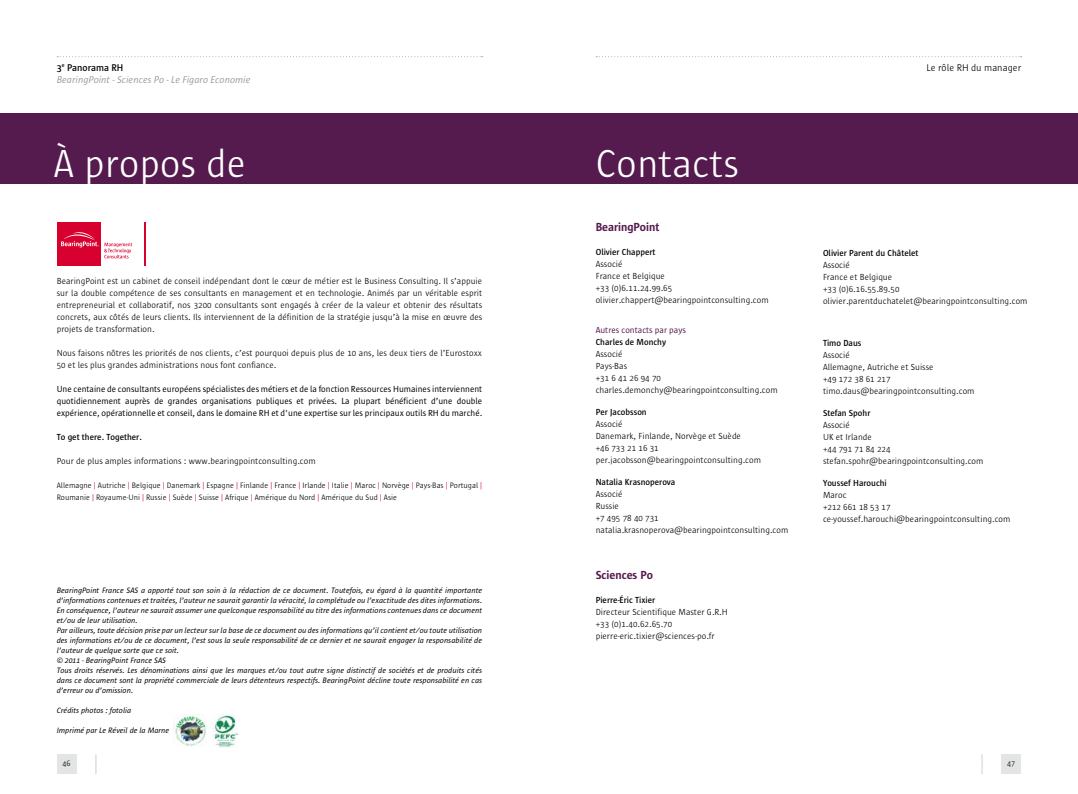
<style>
.page{position:relative;width:1078px;height:794px;background:#fff}
.page>*{position:absolute;margin:0;border:0;box-sizing:border-box;transform-origin:0 0}
.t1{font:300 40px "Sun Hf 3";color:#fff}
.t2{font:700 12px "Sun Hf 7";color:#551b4e}
.t3{font:italic 10px "Sun Hf 5 i";color:#9c9e9f}
.t4{font:300 10px "Sun Hf 3";color:#000}
.t5{font:600 10px "Sun Hf 6";color:#000}
.t6{font:300 9px/12px "Sun Hf 3";color:#000}
.t7{font:9px/12px "Sun Hf 5";color:#000;text-align:justify}
.t8{font:600 9px "Sun Hf 6";color:#000}
.t9{font:9px "Sun Hf 5";color:#551b4e}
.t10{font:italic 8px/10px "Sun Hf 5 i";color:#000}
.t11{font:300 8px/12px "Sun Hf 3";color:#000}
.s1{color:#d8002e}
</style>
<div class="page">
<svg style="left:57px;top:56px;width:425px;height:1px"></svg>
<svg style="left:596px;top:56px;width:425px;height:1px"></svg>
<svg style="left:95px;top:754px;width:1px;height:20px"></svg>
<svg style="left:981px;top:754px;width:1px;height:20px"></svg>
<div style="left:57px;top:754px;width:20px;height:20px;background:#e3e4e4"></div>
<div style="left:1001px;top:754px;width:19px;height:20px;background:#e3e4e4"></div>
<div style="left:0;top:113px;width:1077px;height:71px;background:#551b4e"></div>
<hr style="left:144px;top:223px;width:1px;height:43px;background:#d8002e">
<div style="left:58px;top:223px;width:43px;height:43px;background:#d8002e"></div>
<svg style="left:61px;top:232px;width:71px;height:26px"></svg>
<img style="left:174px;top:714px;width:32px;height:33px">
<img style="left:212px;top:714px;width:25px;height:33px">
<p class="t5" style="left:57px;top:62px;width:68px">3<sup>e</sup> Panorama RH</p>
<p class="t3" style="left:57px;top:74px;width:195px">BearingPoint - Sciences Po - Le Figaro Economie</p>
<h1 class="t1" style="left:53px;top:142px;width:194px">À propos de</h1>
<p class="t6" style="left:57px;top:275px;width:427px;text-align:justify">BearingPoint est un cabinet de conseil indépendant dont le cœur de métier est le Business Consulting. Il s’appuie sur la double compétence de ses consultants en management et en technologie. Animés par un véritable esprit entrepreneurial et collaboratif, nos 3200 consultants sont engagés à créer de la valeur et obtenir des résultats concrets, aux côtés de leurs clients. Ils interviennent de la définition de la stratégie jusqu’à la mise en œuvre des projets de transformation.</p>
<p class="t6" style="left:57px;top:347px;width:427px">Nous faisons nôtres les priorités de nos clients, c’est pourquoi depuis plus de 10 ans, les deux tiers de l’Eurostoxx<br>50 et les plus grandes administrations nous font confiance.</p>
<p class="t7" style="left:57px;top:383px;width:427px">Une centaine de consultants européens spécialistes des métiers et de la fonction Ressources Humaines interviennent quotidiennement auprès de grandes organisations publiques et privées. La plupart bénéficient d’une double expérience, opérationnelle et conseil, dans le domaine RH et d'une expertise sur les principaux outils RH du marché.</p>
<p class="t8" style="left:57px;top:432px;width:87px">To get there. Together.</p>
<p class="t6" style="left:57px;top:455px;width:260px">Pour de plus amples informations : www.bearingpointconsulting.com</p>
<p class="t11" style="left:57px;top:480px;width:427px">Allemagne <span class="s1">|</span> Autriche <span class="s1">|</span> Belgique <span class="s1">|</span> Danemark <span class="s1">|</span> Espagne <span class="s1">|</span> Finlande <span class="s1">|</span> France <span class="s1">|</span> Irlande <span class="s1">|</span> Italie <span class="s1">|</span> Maroc <span class="s1">|</span> Norvège <span class="s1">|</span> Pays-Bas <span class="s1">|</span> Portugal <span class="s1">|<br></span>Roumanie <span class="s1">|</span> Royaume-Uni <span class="s1">|</span> Russie <span class="s1">|</span> Suède <span class="s1">|</span> Suisse <span class="s1">|</span> Afrique <span class="s1">|</span> Amérique du Nord <span class="s1">|</span> Amérique du Sud <span class="s1">|</span> Asie</p>
<p class="t10" style="left:57px;top:585px;width:427px">BearingPoint France SAS a apporté tout son soin à la rédaction de ce document. Toutefois, eu égard à la quantité importante d’informations contenues et traitées, l’auteur ne saurait garantir la véracité, la complétude ou l’exactitude des dites informations.<br>En conséquence, l’auteur ne saurait assumer une quelconque responsabilité au titre des informations contenues dans ce document et/ou de leur utilisation.<br>Par ailleurs, toute décision prise par un lecteur sur la base de ce document ou des informations qu’il contient et/ou toute utilisation des informations et/ou de ce document, l’est sous la seule responsabilité de ce dernier et ne saurait engager la responsabilité de l’auteur de quelque sorte que ce soit.<br>© 2011 - BearingPoint France SAS<br>Tous droits réservés. Les dénominations ainsi que les marques et/ou tout autre signe distinctif de sociétés et de produits cités dans ce document sont la propriété commerciale de leurs détenteurs respectifs. BearingPoint décline toute responsabilité en cas d’erreur ou d’omission.</p>
<p class="t10" style="left:57px;top:705px;width:76px">Crédits photos : fotolia</p>
<p class="t10" style="left:57px;top:725px;width:114px">Imprimé par Le Réveil de la Marne</p>
<h1 class="t1" style="left:596px;top:142px;width:145px">Contacts</h1>
<h2 class="t2" style="left:595px;top:221px;width:65px">BearingPoint</h2>
<p class="t8" style="left:595px;top:247px;width:61px">Olivier Chappert</p>
<p class="t6" style="left:595px;top:258px;width:174px">Associé<br>France et Belgique<br>+33 (0)6.11.24.99.65 olivier.chappert@bearingpointconsulting.com</p>
<p class="t9" style="left:595px;top:325px;width:92px">Autres contacts par pays</p>
<p class="t8" style="left:595px;top:337px;width:72px">Charles de Monchy</p>
<p class="t6" style="left:595px;top:348px;width:183px">Associé<br>Pays-Bas<br>+31 6 41 26 94 70 charles.demonchy@bearingpointconsulting.com</p>
<p class="t8" style="left:595px;top:407px;width:52px">Per Jacobsson</p>
<p class="t6" style="left:595px;top:418px;width:167px">Associé<br>Danemark, Finlande, Norvège et Suède<br>+46 733 21 16 31 per.jacobsson@bearingpointconsulting.com</p>
<p class="t8" style="left:595px;top:477px;width:81px">Natalia Krasnoperova</p>
<p class="t6" style="left:595px;top:488px;width:194px">Associé<br>Russie<br>+7 495 78 40 731 natalia.krasnoperova@bearingpointconsulting.com</p>
<h2 class="t2" style="left:595px;top:569px;width:59px">Sciences Po</h2>
<p class="t8" style="left:595px;top:595px;width:61px">Pierre-Éric Tixier</p>
<p class="t6" style="left:595px;top:606px;width:134px">Directeur Scientifique Master G.R.H +33 (0)1.40.62.65.70 pierre-eric.tixier@sciences-po.fr</p>
<p class="t4" style="left:926px;top:62px;width:96px">Le rôle RH du manager</p>
<p class="t8" style="left:822px;top:248px;width:97px">Olivier Parent du Châtelet</p>
<p class="t6" style="left:822px;top:259px;width:206px">Associé<br>France et Belgique<br>+33 (0)6.16.55.89.50 olivier.parentduchatelet@bearingpointconsulting.com</p>
<p class="t8" style="left:822px;top:338px;width:40px">Timo Daus</p>
<p class="t6" style="left:822px;top:349px;width:153px">Associé<br>Allemagne, Autriche et Suisse<br>+49 172 38 61 217 timo.daus@bearingpointconsulting.com</p>
<p class="t8" style="left:822px;top:408px;width:49px">Stefan Spohr</p>
<p class="t6" style="left:822px;top:419px;width:162px">Associé<br>UK et Irlande<br>+44 791 71 84 224 stefan.spohr@bearingpointconsulting.com</p>
<p class="t8" style="left:822px;top:478px;width:65px">Youssef Harouchi</p>
<p class="t6" style="left:822px;top:489px;width:189px">Maroc<br>+212 661 18 53 17 ce-youssef.harouchi@bearingpointconsulting.com</p>
<p class="t11" style="left:63px;top:758px;width:9px">46</p>
<p class="t11" style="left:1007px;top:758px;width:9px">47</p>
</div>
